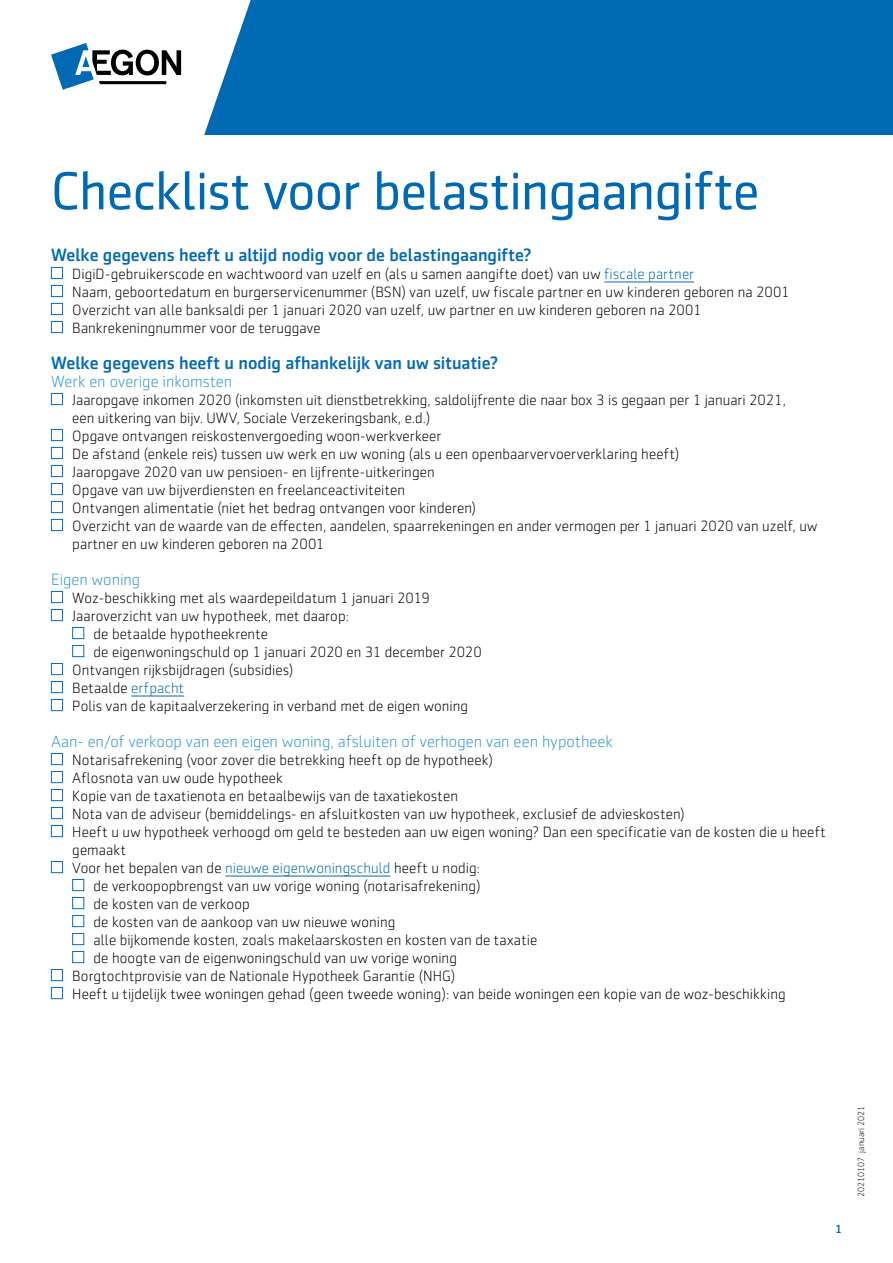
<style>
.page{position:relative;width:893px;height:1263px;background:#fff}
.page>*{position:absolute;margin:0;border:0;box-sizing:border-box;transform-origin:0 0}
.BODY_heading_leaflet{font:54px "Sentico Sans DT";letter-spacing:-.01em;color:#0069b4}
.BODY_kopje_niveau_1{font:500 18px "Sentico Sans DT";color:#0069b4}
.BODY_kopje_niveau_2{font:300 16.5px "Sentico Sans DT";color:#3395d3}
.BODY_platte_tekst{font:300 15px/18px "Sentico Sans DT";letter-spacing:.005em;color:#000}
.t1{font:500 12px "Sentico Sans DT";color:#0069b4}
.t2{font:300 9px "Sentico Sans DT";color:#000}
.s1{color:#0069b4}
</style>
<div class="page">
<div style="left:0;top:0;width:893px;height:135px;background:#0069b4"></div>
<svg style="left:0;top:0;width:251px;height:766px"></svg>
<svg style="left:51px;top:43px;width:130px;height:47px"></svg>
<hr style="left:604px;top:282px;width:90px;height:1px;background:#0069b4">
<hr style="left:131px;top:696px;width:53px;height:1px;background:#0069b4">
<hr style="left:225px;top:876px;width:165px;height:1px;background:#0069b4">
<div style="left:51px;top:267px;width:12px;height:12px;border:1px solid #0070ba"></div>
<div style="left:51px;top:285px;width:12px;height:12px;border:1px solid #0070ba"></div>
<div style="left:51px;top:303px;width:12px;height:12px;border:1px solid #0070ba"></div>
<div style="left:51px;top:321px;width:12px;height:12px;border:1px solid #0070ba"></div>
<div style="left:51px;top:393px;width:12px;height:12px;border:1px solid #0070ba"></div>
<div style="left:51px;top:429px;width:12px;height:12px;border:1px solid #0070ba"></div>
<div style="left:51px;top:447px;width:12px;height:12px;border:1px solid #0070ba"></div>
<div style="left:51px;top:465px;width:12px;height:12px;border:1px solid #0070ba"></div>
<div style="left:51px;top:483px;width:12px;height:12px;border:1px solid #0070ba"></div>
<div style="left:51px;top:501px;width:12px;height:12px;border:1px solid #0070ba"></div>
<div style="left:51px;top:519px;width:12px;height:12px;border:1px solid #0070ba"></div>
<div style="left:51px;top:591px;width:12px;height:12px;border:1px solid #0070ba"></div>
<div style="left:51px;top:609px;width:12px;height:12px;border:1px solid #0070ba"></div>
<div style="left:72px;top:627px;width:12px;height:12px;border:1px solid #0070ba"></div>
<div style="left:72px;top:645px;width:12px;height:12px;border:1px solid #0070ba"></div>
<div style="left:51px;top:663px;width:12px;height:12px;border:1px solid #0070ba"></div>
<div style="left:51px;top:681px;width:12px;height:12px;border:1px solid #0070ba"></div>
<div style="left:51px;top:699px;width:12px;height:12px;border:1px solid #0070ba"></div>
<div style="left:51px;top:753px;width:12px;height:12px;border:1px solid #0070ba"></div>
<div style="left:51px;top:771px;width:12px;height:12px;border:1px solid #0070ba"></div>
<div style="left:51px;top:789px;width:12px;height:12px;border:1px solid #0070ba"></div>
<div style="left:51px;top:807px;width:12px;height:12px;border:1px solid #0070ba"></div>
<div style="left:51px;top:825px;width:12px;height:12px;border:1px solid #0070ba"></div>
<div style="left:51px;top:861px;width:12px;height:12px;border:1px solid #0070ba"></div>
<div style="left:72px;top:879px;width:12px;height:12px;border:1px solid #0070ba"></div>
<div style="left:72px;top:897px;width:12px;height:12px;border:1px solid #0070ba"></div>
<div style="left:72px;top:915px;width:12px;height:12px;border:1px solid #0070ba"></div>
<div style="left:72px;top:933px;width:12px;height:12px;border:1px solid #0070ba"></div>
<div style="left:72px;top:951px;width:12px;height:12px;border:1px solid #0070ba"></div>
<div style="left:51px;top:969px;width:12px;height:12px;border:1px solid #0070ba"></div>
<div style="left:51px;top:987px;width:12px;height:12px;border:1px solid #0070ba"></div>
<p class="BODY_heading_leaflet" style="left:51px;top:161px;width:710px">Checklist voor belastingaangifte</p>
<p class="BODY_kopje_niveau_1" style="left:51px;top:245px;width:482px">Welke gegevens heeft u altijd nodig voor de belastingaangifte?</p>
<p class="BODY_platte_tekst" style="left:72px;top:265px;width:623px">DigiD-gebruikerscode en wachtwoord van uzelf en (als u samen aangifte doet) van uw <span class="s1">fiscale partner</span></p>
<p class="BODY_platte_tekst" style="left:72px;top:283px;width:719px">Naam, geboortedatum en burgerservicenummer (BSN) van uzelf, uw fiscale partner en uw kinderen geboren na 2001</p>
<p class="BODY_platte_tekst" style="left:72px;top:301px;width:631px">Overzicht van alle banksaldi per 1 januari 2020 van uzelf, uw partner en uw kinderen geboren na 2001</p>
<p class="BODY_platte_tekst" style="left:72px;top:319px;width:250px">Bankrekeningnummer voor de teruggave</p>
<p class="BODY_kopje_niveau_1" style="left:51px;top:353px;width:449px">Welke gegevens heeft u nodig afhankelijk van uw situatie?</p>
<p class="BODY_kopje_niveau_2" style="left:51px;top:373px;width:183px">Werk en overige inkomsten</p>
<p class="BODY_platte_tekst" style="left:72px;top:391px;width:715px">Jaaropgave inkomen 2020 (inkomsten uit dienstbetrekking, saldolijfrente die naar box 3 is gegaan per 1 januari 2021, een uitkering van bijv. UWV, Sociale Verzekeringsbank, e.d.)</p>
<p class="BODY_platte_tekst" style="left:72px;top:427px;width:370px">Opgave ontvangen reiskostenvergoeding woon-werkverkeer</p>
<p class="BODY_platte_tekst" style="left:72px;top:445px;width:609px">De afstand (enkele reis) tussen uw werk en uw woning (als u een openbaarvervoerverklaring heeft)</p>
<p class="BODY_platte_tekst" style="left:72px;top:463px;width:364px">Jaaropgave 2020 van uw pensioen- en lijfrente-uitkeringen</p>
<p class="BODY_platte_tekst" style="left:72px;top:481px;width:334px">Opgave van uw bijverdiensten en freelanceactiviteiten</p>
<p class="BODY_platte_tekst" style="left:72px;top:499px;width:405px">Ontvangen alimentatie (niet het bedrag ontvangen voor kinderen)</p>
<p class="BODY_platte_tekst" style="left:72px;top:517px;width:747px">Overzicht van de waarde van de effecten, aandelen, spaarrekeningen en ander vermogen per 1 januari 2020 van uzelf, uw partner en uw kinderen geboren na 2001</p>
<p class="BODY_kopje_niveau_2" style="left:51px;top:571px;width:91px">Eigen woning</p>
<p class="BODY_platte_tekst" style="left:72px;top:589px;width:359px">Woz-beschikking met als waardepeildatum 1 januari 2019</p>
<p class="BODY_platte_tekst" style="left:72px;top:607px;width:278px">Jaaroverzicht van uw hypotheek, met daarop:</p>
<p class="BODY_platte_tekst" style="left:94px;top:625px;width:176px">de betaalde hypotheekrente</p>
<p class="BODY_platte_tekst" style="left:94px;top:643px;width:390px">de eigenwoningschuld op 1 januari 2020 en 31 december 2020</p>
<p class="BODY_platte_tekst" style="left:72px;top:661px;width:223px">Ontvangen rijksbijdragen (subsidies)</p>
<p class="BODY_platte_tekst" style="left:72px;top:679px;width:113px">Betaalde <span class="s1">erfpacht</span></p>
<p class="BODY_platte_tekst" style="left:72px;top:697px;width:397px">Polis van de kapitaalverzekering in verband met de eigen woning</p>
<p class="BODY_kopje_niveau_2" style="left:51px;top:733px;width:563px">Aan- en/of verkoop van een eigen woning, afsluiten of verhogen van een hypotheek</p>
<p class="BODY_platte_tekst" style="left:72px;top:751px;width:422px">Notarisafrekening (voor zover die betrekking heeft op de hypotheek)</p>
<p class="BODY_platte_tekst" style="left:72px;top:769px;width:212px">Aflosnota van uw oude hypotheek</p>
<p class="BODY_platte_tekst" style="left:72px;top:787px;width:387px">Kopie van de taxatienota en betaalbewijs van de taxatiekosten</p>
<p class="BODY_platte_tekst" style="left:72px;top:805px;width:614px">Nota van de adviseur (bemiddelings- en afsluitkosten van uw hypotheek, exclusief de advieskosten)</p>
<p class="BODY_platte_tekst" style="left:72px;top:823px;width:755px">Heeft u uw hypotheek verhoogd om geld te besteden aan uw eigen woning? Dan een specificatie van de kosten die u heeft gemaakt</p>
<p class="BODY_platte_tekst" style="left:72px;top:859px;width:409px">Voor het bepalen van de <span class="s1">nieuwe eigenwoningschuld</span> heeft u nodig:</p>
<p class="BODY_platte_tekst" style="left:94px;top:877px;width:389px">de verkoopopbrengst van uw vorige woning (notarisafrekening)</p>
<p class="BODY_platte_tekst" style="left:94px;top:895px;width:158px">de kosten van de verkoop</p>
<p class="BODY_platte_tekst" style="left:94px;top:913px;width:303px">de kosten van de aankoop van uw nieuwe woning</p>
<p class="BODY_platte_tekst" style="left:94px;top:931px;width:445px">alle bijkomende kosten, zoals makelaarskosten en kosten van de taxatie</p>
<p class="BODY_platte_tekst" style="left:94px;top:949px;width:365px">de hoogte van de eigenwoningschuld van uw vorige woning</p>
<p class="BODY_platte_tekst" style="left:72px;top:967px;width:385px">Borgtochtprovisie van de Nationale Hypotheek Garantie (NHG)</p>
<p class="BODY_platte_tekst" style="left:72px;top:985px;width:715px">Heeft u tijdelijk twee woningen gehad (geen tweede woning): van beide woningen een kopie van de woz-beschikking</p>
<p class="t1" style="left:835px;top:1222px;width:8px">1</p>
<p class="t2" style="left:856px;top:1197px;width:93px;rotate:-90deg">20210107 januari 2021</p>
</div>
